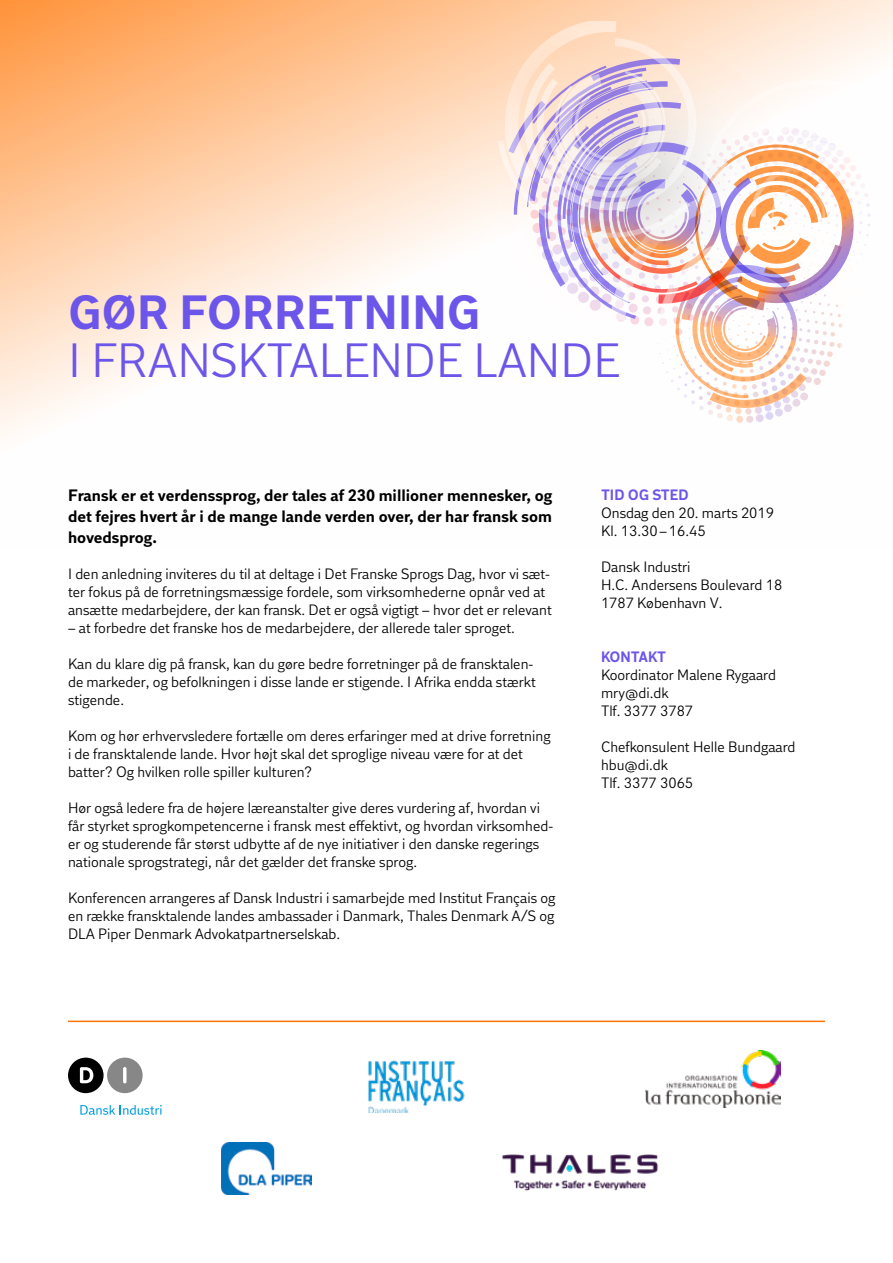
<style>
.page{position:relative;width:893px;height:1263px;background:#fff}
.page>*{position:absolute;margin:0;border:0;box-sizing:border-box;transform-origin:0 0}
.t1{font:48px "DI Sans";color:#6c56ea}
.t2{font:700 48px "DI Sans Beta";color:#6c56ea}
.t3{font:700 16.5px/21px "DI Sans Beta";color:#000;text-align:justify}
.t4{font:15px/18px "DI Sans";color:#000}
.t5{font:700 15px "DI Sans";color:#6c56ea}
.t6{font:700 15px "DI Sans";letter-spacing:-.02em;color:#6c56ea}
</style>
<div class="page">
<svg style="left:0;top:0;width:893px;height:436px"></svg>
<svg style="left:498px;top:21px;width:395px;height:415px"></svg>
<hr style="left:68px;top:1020px;width:757px;height:2px;background:#ff7400">
<img style="left:368px;top:1060px;width:97px;height:52px">
<img style="left:646px;top:1050px;width:134px;height:58px">
<img style="left:221px;top:1142px;width:91px;height:53px">
<img style="left:502px;top:1154px;width:156px;height:37px">
<div style="left:68px;top:1057px;width:36px;height:36px;background:#000;border-radius:50%"></div>
<div style="left:107px;top:1057px;width:36px;height:36px;background:#878787;border-radius:50%"></div>
<hr style="left:123px;top:1067px;width:3px;height:16px;background:#fff;border-radius:2px">
<svg style="left:80px;top:1067px;width:13px;height:16px"></svg>
<svg style="left:80px;top:1105px;width:82px;height:10px"></svg>
<h1 class="t2" style="left:68px;top:282px;width:414px">GØR FORRETNING</h1>
<h1 class="t1" style="left:68px;top:333px;width:554px">I FRANSKTALENDE LANDE</h1>
<p class="t3" style="left:68px;top:484px;width:486px">Fransk er et verdenssprog, der tales af 230 millioner mennesker, og det fejres hvert år i de mange lande verden over, der har fransk som hovedsprog.</p>
<p class="t4" style="left:68px;top:565px;width:485px">I den anledning inviteres du til at deltage i Det Franske Sprogs Dag, hvor vi sæt&shy;ter fokus på de forretningsmæssige fordele, som virksomhederne opnår ved at ansætte medarbejdere, der kan fransk. Det er også vigtigt – hvor det er relevant</p>
<p class="t4" style="left:68px;top:619px;width:448px">– at forbedre det franske hos de medarbejdere, der allerede taler sproget.</p>
<p class="t4" style="left:68px;top:655px;width:469px">Kan du klare dig på fransk, kan du gøre bedre forretninger på de fransktalen&shy;de markeder, og befolkningen i disse lande er stigende. I Afrika endda stærkt stigende.</p>
<p class="t4" style="left:68px;top:727px;width:484px">Kom og hør erhvervsledere fortælle om deres erfaringer med at drive forretning i de fransktalende lande. Hvor højt skal det sproglige niveau være for at det batter? Og hvilken rolle spiller kulturen?</p>
<p class="t4" style="left:68px;top:799px;width:487px">Hør også ledere fra de højere læreanstalter give deres vurdering af, hvordan vi får styrket sprogkompetencerne i fransk mest effektivt, og hvordan virksomhed&shy;er og studerende får størst udbytte af de nye initiativer i den danske regerings nationale sprogstrategi, når det gælder det franske sprog.</p>
<p class="t4" style="left:68px;top:889px;width:489px;text-align:justify">Konferencen arrangeres af Dansk Industri i samarbejde med Institut Français og en række fransktalende landes ambassader i Danmark, Thales Denmark A/S og DLA Piper Denmark Advokatpartnerselskab.</p>
<p class="t5" style="left:601px;top:485px;width:89px">TID OG STED</p>
<p class="t4" style="left:601px;top:504px;width:175px">Onsdag den 20. marts 2019<br>Kl. 13.30–16.45</p>
<p class="t4" style="left:601px;top:558px;width:183px">Dansk Industri<br>H.C. Andersens Boulevard 18<br>1787 København V.</p>
<p class="t6" style="left:601px;top:647px;width:67px">KONTAKT</p>
<p class="t4" style="left:601px;top:666px;width:177px">Koordinator Malene Rygaard mry@di.dk<br>Tlf. 3377 3787</p>
<p class="t4" style="left:601px;top:738px;width:196px">Chefkonsulent Helle Bundgaard hbu@di.dk<br>Tlf. 3377 3065</p>
</div>
